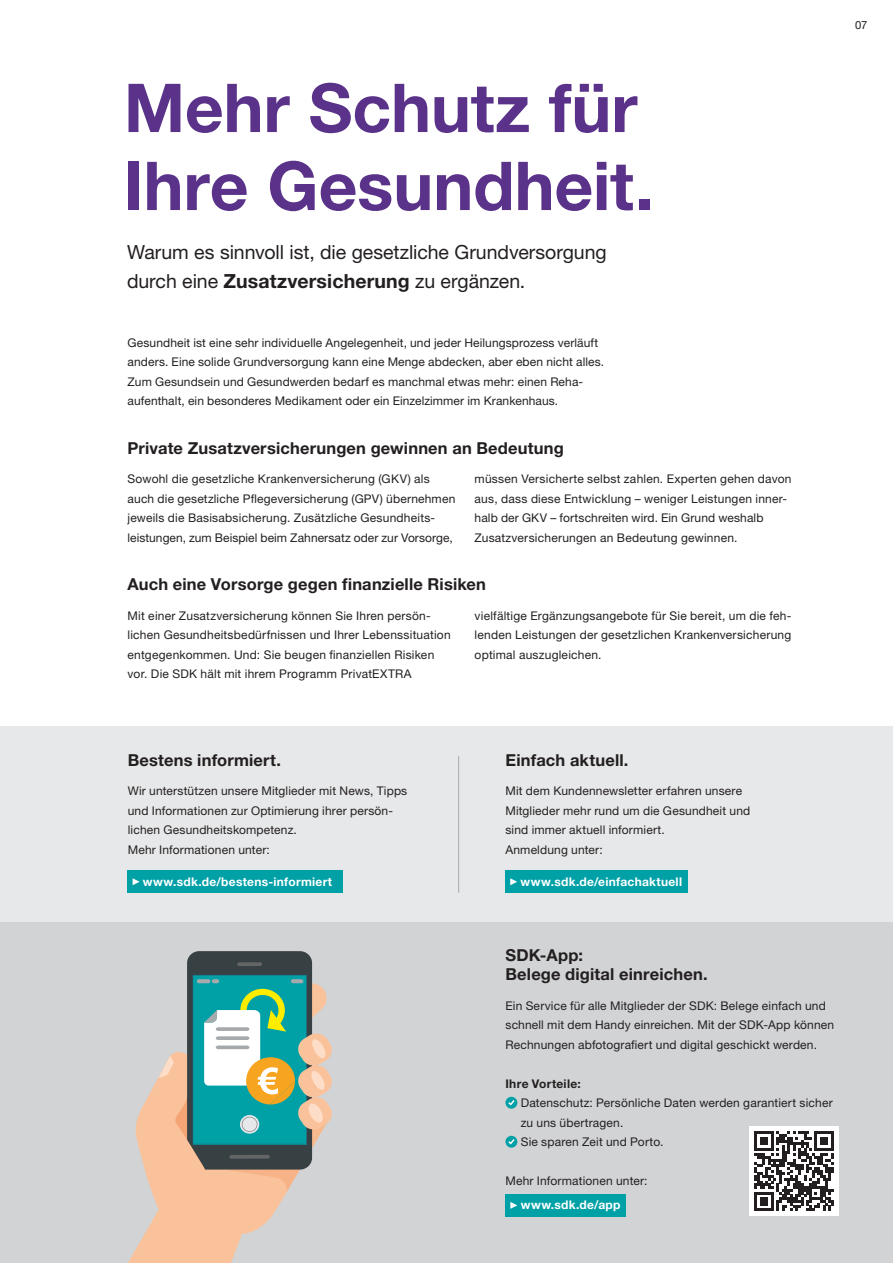
<style>
.page{position:relative;width:893px;height:1263px;background:#fff}
.page>*{position:absolute;margin:0;border:0;box-sizing:border-box;transform-origin:0 0}
.Headline_45_52pt{font:700 67.5px/78px "Helvetica Neue LT Std";color:#5a328a}
.Subline_13_19_5pt{font:19.5px/29.2px "Helvetica Neue LT Std";letter-spacing:-.005em;color:#231f20}
.Copytext-Headline_11_13pt_bold{font:700 16.5px/19.5px "Helvetica Neue LT Std";letter-spacing:.01em;color:#231f20}
.Copytext_8_13pt{font:12px/19.5px "Helvetica Neue LT Std";letter-spacing:.015em;color:#231f20}
.URL-Kasten_9_12_bold{font:700 12px "Helvetica Neue LT Std";letter-spacing:.025em;color:#fff}
.Copytext_8_13pt-2{font:700 12px "Helvetica Neue LT Std";letter-spacing:.02em;color:#231f20}
.t1{font:11.25px "Helvetica Neue LT Std";color:#231f20}
.s1{font-weight:700}
</style>
<div class="page">
<div style="left:0;top:912px;width:893px;height:351px;background:#d1d3d5"></div>
<div style="left:0;top:727px;width:893px;height:195px;background:#e7e8e9"></div>
<hr style="left:458px;top:756px;width:1px;height:137px;background:#a7aaac">
<div style="left:128px;top:870px;width:215px;height:23px;background:#00a0a7"></div>
<svg style="left:133px;top:878px;width:7px;height:7px"></svg>
<div style="left:505px;top:870px;width:183px;height:23px;background:#00a0a7"></div>
<svg style="left:510px;top:878px;width:7px;height:7px"></svg>
<div style="left:505px;top:1194px;width:121px;height:22px;background:#00a0a7"></div>
<svg style="left:510px;top:1202px;width:7px;height:7px"></svg>
<svg style="left:505px;top:1097px;width:12px;height:12px"></svg>
<svg style="left:508px;top:1100px;width:7px;height:5px"></svg>
<svg style="left:505px;top:1136px;width:12px;height:12px"></svg>
<svg style="left:508px;top:1139px;width:7px;height:5px"></svg>
<div style="left:749px;top:1127px;width:90px;height:89px;background:#fff"></div>
<svg style="left:754px;top:1131px;width:80px;height:80px"></svg>
<div style="left:187px;top:951px;width:125px;height:218px;background:#374042;border-radius:12px"></div>
<svg style="left:237px;top:962px;width:25px;height:4px"></svg>
<svg style="left:128px;top:975px;width:204px;height:288px"></svg>
<p class="Headline_45_52pt" style="left:124px;top:67px;width:531px">Mehr Schutz für<br>Ihre Gesundheit.</p>
<p class="Subline_13_19_5pt" style="left:127px;top:237px;width:481px">Warum es sinnvoll ist, die gesetzliche Grundversorgung durch eine <span class="s1">Zusatzversicherung</span> zu ergänzen.</p>
<p class="Copytext_8_13pt" style="left:128px;top:332px;width:478px">Gesundheit ist eine sehr individuelle Angelegenheit, und jeder Heilungsprozess verläuft anders. Eine solide Grundversorgung kann eine Menge abdecken, aber eben nicht alles.<br>Zum Gesundsein und Gesundwerden bedarf es manchmal etwas mehr: einen Reha&shy;aufenthalt, ein besonderes Medikament oder ein Einzelzimmer im Krankenhaus.</p>
<p class="Copytext-Headline_11_13pt_bold" style="left:128px;top:438px;width:438px">Private Zusatzversicherungen gewinnen an Bedeutung</p>
<p class="Copytext_8_13pt" style="left:128px;top:469px;width:329px">Sowohl die gesetzliche Krankenversicherung (GKV) als auch die gesetzliche Pflegeversicherung (GPV) übernehmen jeweils die Basisabsicherung. Zusätzliche Gesundheits&shy;leistungen, zum Beispiel beim Zahnersatz oder zur Vorsorge,</p>
<p class="Copytext_8_13pt" style="left:475px;top:469px;width:318px">müssen Versicherte selbst zahlen. Experten gehen davon aus, dass diese Entwicklung – weniger Leistungen inner&shy;halb der GKV – fortschreiten wird. Ein Grund weshalb Zusatzversicherungen an Bedeutung gewinnen.</p>
<p class="Copytext-Headline_11_13pt_bold" style="left:128px;top:574px;width:360px">Auch eine Vorsorge gegen finanzielle Risiken</p>
<p class="Copytext_8_13pt" style="left:128px;top:605px;width:325px">Mit einer Zusatzversicherung können Sie Ihren persön&shy;lichen Gesundheitsbedürfnissen und Ihrer Lebenssituation entgegenkommen. Und: Sie beugen finanziellen Risiken vor. Die SDK hält mit ihrem Programm PrivatEXTRA</p>
<p class="Copytext_8_13pt" style="left:475px;top:605px;width:318px;text-align:justify">vielfältige Ergänzungsangebote für Sie bereit, um die feh&shy;lenden Leistungen der gesetzlichen Krankenversicherung optimal auszugleichen.</p>
<p class="t1" style="left:855px;top:19px;width:14px">07</p>
<p class="Copytext-Headline_11_13pt_bold" style="left:128px;top:750px;width:155px">Bestens informiert.</p>
<p class="Copytext-Headline_11_13pt_bold" style="left:505px;top:750px;width:125px">Einfach aktuell.</p>
<p class="Copytext_8_13pt" style="left:128px;top:781px;width:281px">Wir unterstützen unsere Mitglieder mit News, Tipps und Informationen zur Optimierung ihrer persön&shy;lichen Gesundheitskompetenz.</p>
<p class="Copytext_8_13pt" style="left:505px;top:781px;width:246px">Mit dem Kundennewsletter erfahren unsere<br>Mitglieder mehr rund um die Gesundheit und sind immer aktuell informiert.</p>
<p class="Copytext_8_13pt" style="left:128px;top:839px;width:144px">Mehr Informationen unter:</p>
<p class="Copytext_8_13pt" style="left:505px;top:839px;width:99px">Anmeldung unter:</p>
<p class="URL-Kasten_9_12_bold" style="left:143px;top:874px;width:191px">www.sdk.de/bestens-informiert</p>
<p class="URL-Kasten_9_12_bold" style="left:521px;top:874px;width:163px">www.sdk.de/einfachaktuell</p>
<p class="Copytext-Headline_11_13pt_bold" style="left:505px;top:945px;width:204px">SDK-App:<br>Belege digital einreichen.</p>
<p class="Copytext_8_13pt" style="left:505px;top:995px;width:330px">Ein Service für alle Mitglieder der SDK: Belege einfach und schnell mit dem Handy einreichen. Mit der SDK-App können<br>Rechnungen abfotografiert und digital geschickt werden.</p>
<p class="Copytext_8_13pt-2" style="left:505px;top:1076px;width:77px">Ihre Vorteile:</p>
<p class="Copytext_8_13pt" style="left:521px;top:1093px;width:314px">Datenschutz: Persönliche Daten werden garantiert sicher zu uns übertragen.</p>
<p class="Copytext_8_13pt" style="left:521px;top:1132px;width:144px">Sie sparen Zeit und Porto.</p>
<p class="Copytext_8_13pt" style="left:505px;top:1171px;width:144px">Mehr Informationen unter:</p>
<p class="URL-Kasten_9_12_bold" style="left:521px;top:1198px;width:101px">www.sdk.de/app</p>
</div>
